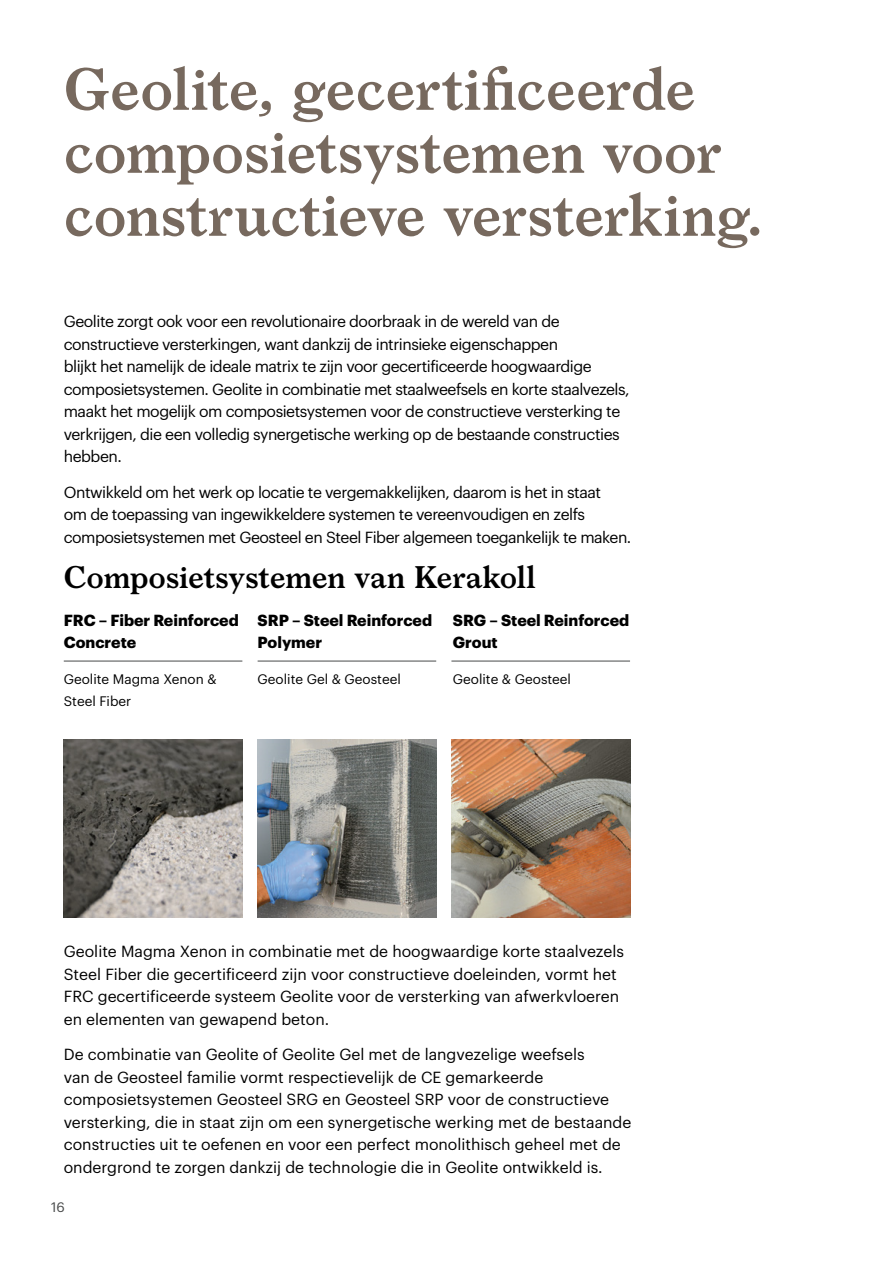
<style>
.page{position:relative;width:893px;height:1263px;background:#fff}
.page>*{position:absolute;margin:0;border:0;box-sizing:border-box;transform-origin:0 0}
.t1{font:600 57px/63px "Larish Neue";letter-spacing:-.005em;color:#77695e}
.t2{font:600 30px "Larish Neue";letter-spacing:-.01em;color:#000}
.t3{font:15.75px/22.5px "Graphik";letter-spacing:-.025em;color:#000}
.t4{font:15.75px/22.5px "Graphik";color:#000}
.t5{font:700 15.75px/22.5px "Graphik";color:#000}
.t6{font:13.5px/22.5px "Graphik";color:#000}
.t7{font:13.5px "Graphik";color:#474949}
</style>
<div class="page">
<img style="left:64px;top:739px;width:178px;height:178px">
<img style="left:258px;top:739px;width:178px;height:178px">
<img style="left:451px;top:739px;width:179px;height:178px">
<hr style="left:64px;top:661px;width:178px;height:1px;background:#474949">
<hr style="left:258px;top:661px;width:178px;height:1px;background:#474949">
<hr style="left:451px;top:661px;width:179px;height:1px;background:#474949">
<h1 class="t1" style="left:64px;top:53px;width:700px">Geolite, gecertificeerde composietsystemen voor constructieve versterking.</h1>
<p class="t3" style="left:64px;top:309px;width:567px">Geolite zorgt ook voor een revolutionaire doorbraak in de wereld van de constructieve versterkingen, want dankzij de intrinsieke eigenschappen<br>blijkt het namelijk de ideale matrix te zijn voor gecertificeerde hoogwaardige composietsystemen. Geolite in combinatie met staalweefsels en korte staalvezels, maakt het mogelijk om composietsystemen voor de constructieve versterking te verkrijgen, die een volledig synergetische werking op de bestaande constructies hebben.</p>
<p class="t3" style="left:64px;top:479px;width:569px">Ontwikkeld om het werk op locatie te vergemakkelijken, daarom is het in staat<br>om de toepassing van ingewikkeldere systemen te vereenvoudigen en zelfs composietsystemen met Geosteel en Steel Fiber algemeen toegankelijk te maken.</p>
<h2 class="t2" style="left:64px;top:554px;width:474px">Composietsystemen van Kerakoll</h2>
<p class="t5" style="left:64px;top:607px;width:177px">FRC – Fiber Reinforced<br>Concrete</p>
<p class="t6" style="left:64px;top:666px;width:154px">Geolite Magma Xenon &amp;<br>Steel Fiber</p>
<p class="t5" style="left:258px;top:607px;width:176px">SRP – Steel Reinforced<br>Polymer</p>
<p class="t6" style="left:258px;top:666px;width:145px">Geolite Gel &amp; Geosteel</p>
<p class="t5" style="left:453px;top:607px;width:178px">SRG – Steel Reinforced<br>Grout</p>
<p class="t6" style="left:453px;top:666px;width:120px">Geolite &amp; Geosteel</p>
<p class="t4" style="left:64px;top:939px;width:562px">Geolite Magma Xenon in combinatie met de hoogwaardige korte staalvezels Steel Fiber die gecertificeerd zijn voor constructieve doeleinden, vormt het FRC gecertificeerde systeem Geolite voor de versterking van afwerkvloeren en elementen van gewapend beton.</p>
<p class="t4" style="left:64px;top:1042px;width:569px">De combinatie van Geolite of Geolite Gel met de langvezelige weefsels<br>van de Geosteel familie vormt respectievelijk de CE gemarkeerde composietsystemen Geosteel SRG en Geosteel SRP voor de constructieve versterking, die in staat zijn om een synergetische werking met de bestaande constructies uit te oefenen en voor een perfect monolithisch geheel met de ondergrond te zorgen dankzij de technologie die in Geolite ontwikkeld is.</p>
<p class="t7" style="left:51px;top:1197px;width:15px">16</p>
</div>
